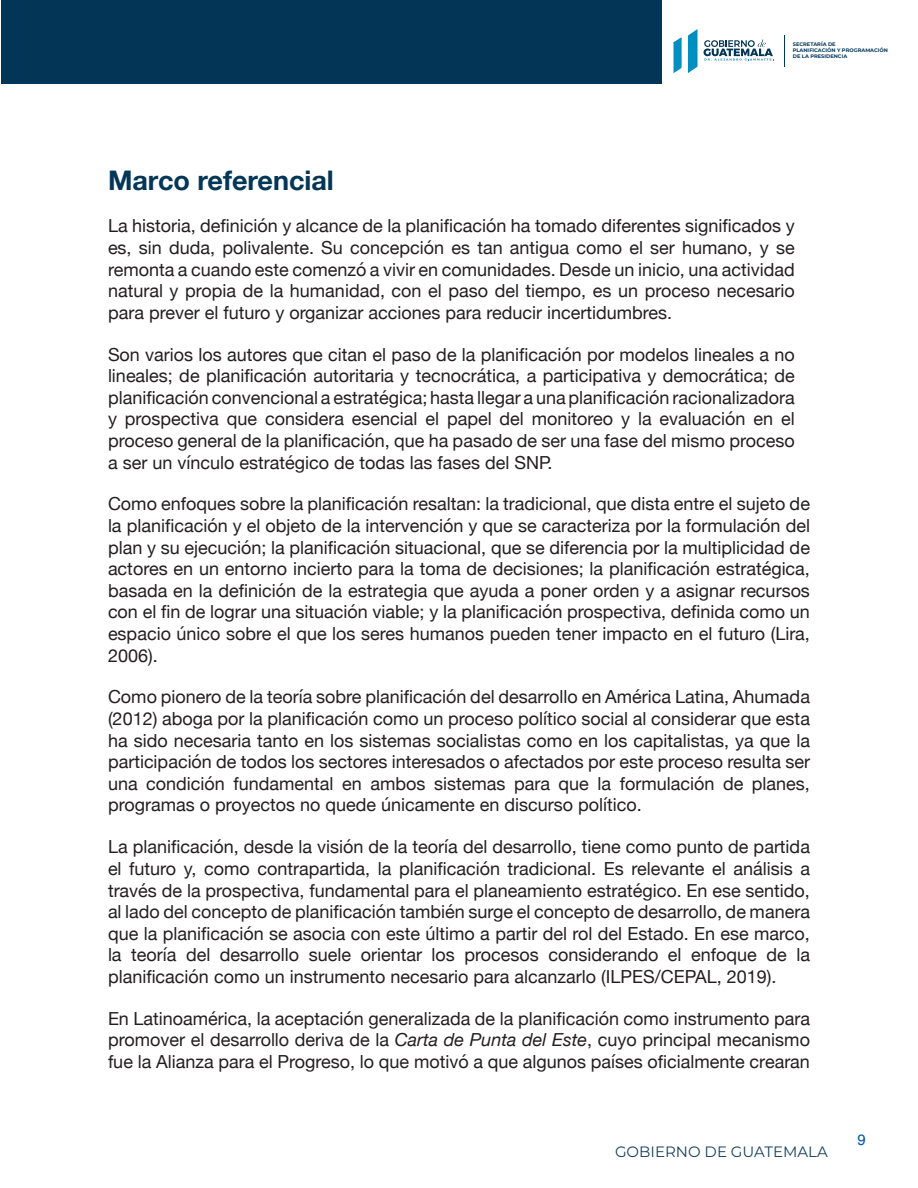
<style>
.page{position:relative;width:918px;height:1188px;background:#fff}
.page>*{position:absolute;margin:0;border:0;box-sizing:border-box;transform-origin:0 0}
.t1{font:700 27px "Helvetica Neue";color:#033657}
.Heading_1{font:18px/21.6px "Helvetica Neue";color:#231f20;text-align:justify}
.t2{font:15px "Montserrat";color:#18415f}
.t3{font:15px "Helvetica";color:#0155a5}
.t4{font:700 5.1px/6.1px "Montserrat";color:#063859}
.s1{font-style:italic}
</style>
<div class="page">
<div style="left:1px;top:0;width:661px;height:84px;background:#033556"></div>
<hr style="left:784px;top:35px;width:1px;height:32px;background:#013758">
<svg style="left:674px;top:37px;width:7px;height:36px"></svg>
<svg style="left:688px;top:29px;width:10px;height:44px"></svg>
<svg style="left:704px;top:40px;width:70px;height:21px"></svg>
<p class="t4" style="left:793px;top:41px;width:97px">SECRETARÍA DE<br>PLANIFICACIÓN Y PROGRAMACIÓN<br>DE LA PRESIDENCIA</p>
<p class="t1" style="left:108px;top:160px;width:227px">Marco referencial</p>
<p class="Heading_1" style="left:108px;top:216px;width:688px">La historia, definición y alcance de la planificación ha tomado diferentes significados y es, sin duda, polivalente. Su concepción es tan antigua como el ser humano, y se remonta a cuando este comenzó a vivir en comunidades. Desde un inicio, una actividad natural y propia de la humanidad, con el paso del tiempo, es un proceso necesario para prever el futuro y organizar acciones para reducir incertidumbres.</p>
<p class="Heading_1" style="left:108px;top:344px;width:688px">Son varios los autores que citan el paso de la planificación por modelos lineales a no lineales; de planificación autoritaria y tecnocrática, a participativa y democrática; de planificación convencional a estratégica; hasta llegar a una planificación racionalizadora y prospectiva que considera esencial el papel del monitoreo y la evaluación en el proceso general de la planificación, que ha pasado de ser una fase del mismo proceso a ser un vínculo estratégico de todas las fases del SNP.</p>
<p class="Heading_1" style="left:108px;top:494px;width:704px">Como enfoques sobre la planificación resaltan: la tradicional, que dista entre el sujeto de la planificación y el objeto de la intervención y que se caracteriza por la formulación del plan y su ejecución; la planificación situacional, que se diferencia por la multiplicidad de actores en un entorno incierto para la toma de decisiones; la planificación estratégica, basada en la definición de la estrategia que ayuda a poner orden y a asignar recursos con el fin de lograr una situación viable; y la planificación prospectiva, definida como un espacio único sobre el que los seres humanos pueden tener impacto en el futuro (Lira, 2006).</p>
<p class="Heading_1" style="left:108px;top:687px;width:704px">Como pionero de la teoría sobre planificación del desarrollo en América Latina, Ahumada (2012) aboga por la planificación como un proceso político social al considerar que esta ha sido necesaria tanto en los sistemas socialistas como en los capitalistas, ya que la participación de todos los sectores interesados o afectados por este proceso resulta ser una condición fundamental en ambos sistemas para que la formulación de planes, programas o proyectos no quede únicamente en discurso político.</p>
<p class="Heading_1" style="left:108px;top:837px;width:704px">La planificación, desde la visión de la teoría del desarrollo, tiene como punto de partida el futuro y, como contrapartida, la planificación tradicional. Es relevante el análisis a través de la prospectiva, fundamental para el planeamiento estratégico. En ese sentido, al lado del concepto de planificación también surge el concepto de desarrollo, de manera que la planificación se asocia con este último a partir del rol del Estado. En ese marco, la teoría del desarrollo suele orientar los procesos considerando el enfoque de la planificación como un instrumento necesario para alcanzarlo (ILPES/CEPAL, 2019).</p>
<p class="Heading_1" style="left:108px;top:1009px;width:704px">En Latinoamérica, la aceptación generalizada de la planificación como instrumento para promover el desarrollo deriva de la <span class="s1">Carta de Punta del Este</span>, cuyo principal mecanismo fue la Alianza para el Progreso, lo que motivó a que algunos países oficialmente crearan</p>
<p class="t2" style="left:615px;top:1141px;width:214px">GOBIERNO DE GUATEMALA</p>
<p class="t3" style="left:858px;top:1128px;width:10px">9</p>
</div>
